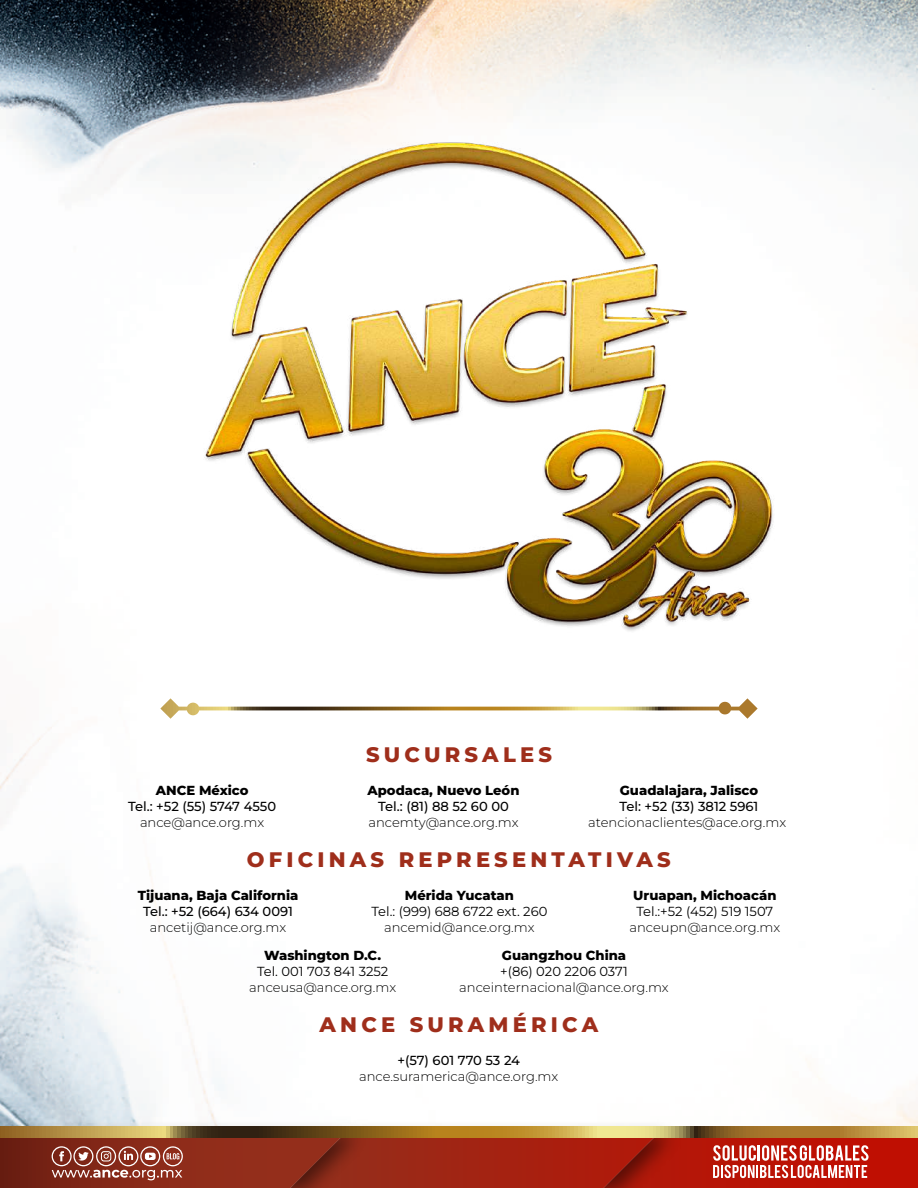
<style>
.page{position:relative;width:918px;height:1188px;background:#fff}
.page>*{position:absolute;margin:0;border:0;box-sizing:border-box;transform-origin:0 0}
.t1{font:800 21px "Montserrat";letter-spacing:.2em;color:#9f2e1b}
.t2{font:300 13.05px "Montserrat";color:#000}
.t3{font:800 13.05px "Montserrat";color:#000}
.t4{font:500 13.05px "Montserrat";color:#000}
.t5{font:13.05px "Montserrat";color:#000}
</style>
<div class="page">
<img style="left:0;top:0;width:918px;height:1126px">
<img style="left:378px;top:1115px;width:313px;height:11px">
<img style="left:0;top:1115px;width:378px;height:11px">
<svg style="left:0;top:1126px;width:918px;height:11px;background:#a1813a"></svg>
<svg style="left:0;top:1137px;width:918px;height:51px;background:#a33121"></svg>
<svg style="left:721px;top:702px;width:18px;height:5px"></svg>
<img style="left:204px;top:143px;width:570px;height:489px">
<p class="t3" style="left:156px;top:782px;width:94px">ANCE México</p>
<p class="t4" style="left:128px;top:798px;width:150px">Tel.: +52 (55) 5747 4550</p>
<p class="t2" style="left:140px;top:813px;width:126px">ance@ance.org.mx</p>
<h1 class="t1" style="left:366px;top:741px;width:187px">SUCURSALES</h1>
<p class="t3" style="left:368px;top:782px;width:153px">Apodaca, Nuevo León</p>
<p class="t4" style="left:378px;top:798px;width:132px">Tel.: (81) 88 52 60 00</p>
<p class="t2" style="left:368px;top:813px;width:152px">ancemty@ance.org.mx</p>
<p class="t3" style="left:620px;top:782px;width:140px">Guadalajara, Jalisco</p>
<p class="t4" style="left:619px;top:798px;width:141px">Tel: +52 (33) 3812 5961</p>
<p class="t2" style="left:588px;top:813px;width:200px">atencionaclientes@ace.org.mx</p>
<h1 class="t1" style="left:247px;top:846px;width:426px">OFICINAS REPRESENTATIVAS</h1>
<p class="t3" style="left:138px;top:887px;width:162px">Tijuana, Baja California</p>
<p class="t4" style="left:143px;top:903px;width:151px">Tel.: +52 (664) 634 0091</p>
<p class="t2" style="left:150px;top:918px;width:138px">ancetij@ance.org.mx</p>
<p class="t3" style="left:405px;top:887px;width:111px">Mérida Yucatan</p>
<p class="t5" style="left:372px;top:903px;width:177px">Tel.: (999) 688 6722 ext. 260</p>
<p class="t2" style="left:384px;top:918px;width:152px">ancemid@ance.org.mx</p>
<p class="t3" style="left:633px;top:887px;width:145px">Uruapan, Michoacán</p>
<p class="t5" style="left:636px;top:903px;width:138px">Tel.:+52 (452) 519 1507</p>
<p class="t2" style="left:630px;top:918px;width:152px">anceupn@ance.org.mx</p>
<p class="t3" style="left:264px;top:947px;width:118px">Washington D.C.</p>
<p class="t5" style="left:257px;top:963px;width:133px">Tel. 001 703 841 3252</p>
<p class="t2" style="left:249px;top:978px;width:148px">anceusa@ance.org.mx</p>
<p class="t3" style="left:502px;top:947px;width:126px">Guangzhou China</p>
<p class="t5" style="left:500px;top:963px;width:129px">+(86) 020 2206 0371</p>
<p class="t2" style="left:459px;top:978px;width:211px">anceinternacional@ance.org.mx</p>
<h1 class="t1" style="left:320px;top:1011px;width:280px">ANCE SURAMÉRICA</h1>
<p class="t4" style="left:397px;top:1052px;width:124px">+(57) 601 770 53 24</p>
<p class="t2" style="left:359px;top:1068px;width:201px">ance.suramerica@ance.org.mx</p>
</div>
